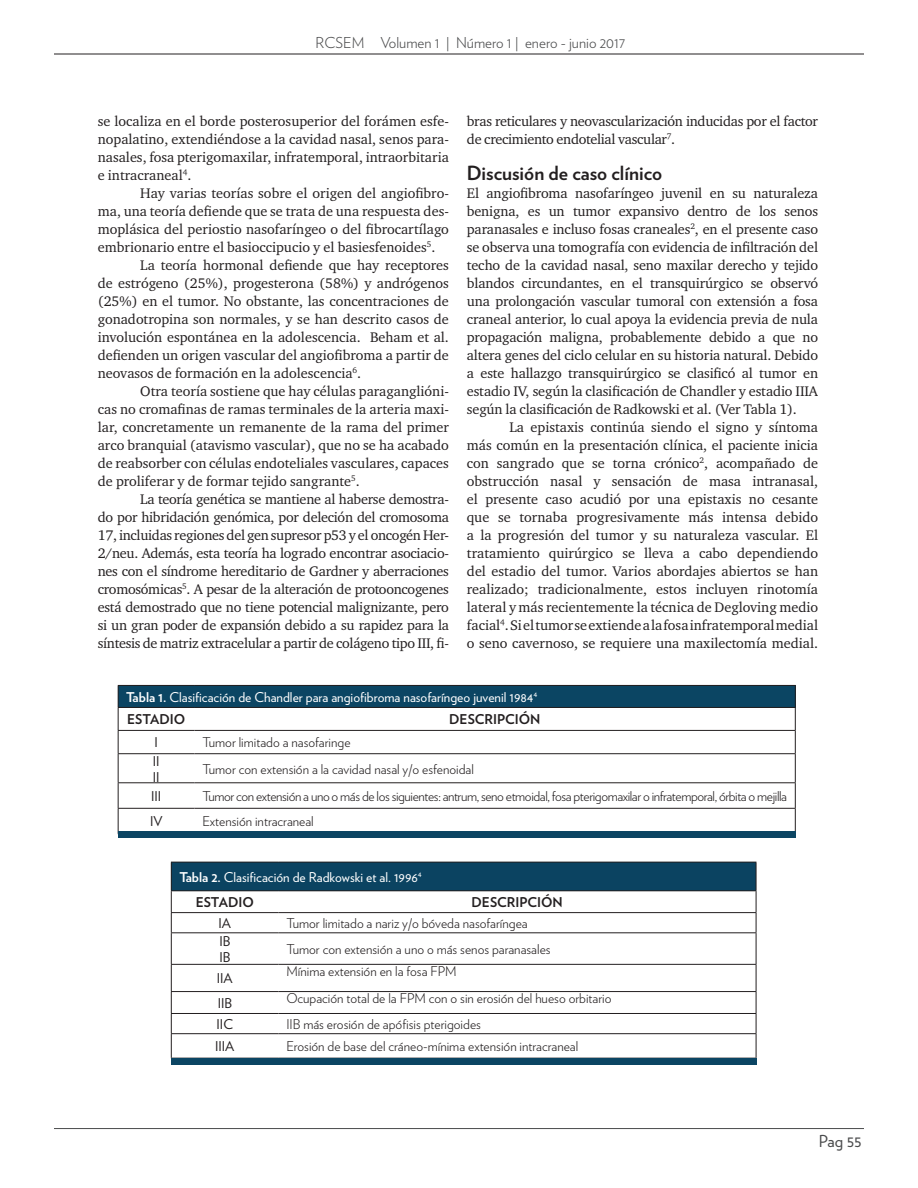
<style>
.page{position:relative;width:918px;height:1188px;background:#fff}
.page>*{position:absolute;margin:0;border:0;box-sizing:border-box;transform-origin:0 0}
.t1{font:700 19.5px "Verlag";color:#231f20}
.t2{font:16.5px "Verlag";color:#4b4c4d}
.t3{font:300 15px "Verlag";color:#4b4c4d}
.t4{font:14.25px/18px "Charter ITC Std";color:#231f20;text-align:justify}
.t5{font:14.25px/18px "Charter ITC Std";letter-spacing:-.02em;color:#231f20}
.t6{font:300 13.5px "Verlag";color:#231f20}
.t7{font:13.5px "Verlag";color:#fff}
.t8{font:300 13.5px "Verlag";letter-spacing:-.03em;color:#231f20}
.t9{font:700 13.5px "Verlag";color:#231f20}
.t10{font:13.5px "Verlag";color:#231f20}
.s1{font-weight:700}
</style>
<div class="page">
<hr style="left:54px;top:1128px;width:810px;height:1px;background:#4b4c4d">
<hr style="left:54px;top:54px;width:810px;height:1px;background:#231f20">
<div style="left:118px;top:685px;width:677px;height:22px;background:#0b4563"></div>
<hr style="left:118px;top:685px;width:76px;height:1px;background:#231f20">
<hr style="left:194px;top:685px;width:602px;height:1px;background:#231f20">
<hr style="left:118px;top:707px;width:76px;height:1px;background:#231f20">
<hr style="left:194px;top:707px;width:602px;height:1px;background:#231f20">
<hr style="left:118px;top:730px;width:76px;height:1px;background:#231f20">
<hr style="left:194px;top:730px;width:602px;height:1px;background:#231f20">
<hr style="left:118px;top:753px;width:76px;height:1px;background:#231f20">
<hr style="left:194px;top:753px;width:602px;height:1px;background:#231f20">
<hr style="left:118px;top:782px;width:76px;height:1px;background:#231f20">
<hr style="left:194px;top:782px;width:602px;height:1px;background:#231f20">
<hr style="left:118px;top:808px;width:76px;height:1px;background:#231f20">
<svg style="left:118px;top:686px;width:1px;height:146px"></svg>
<hr style="left:194px;top:808px;width:602px;height:1px;background:#231f20">
<svg style="left:795px;top:686px;width:1px;height:146px"></svg>
<div style="left:118px;top:832px;width:678px;height:6px;background:#0b4563"></div>
<div style="left:171px;top:862px;width:585px;height:29px;background:#0b4361"></div>
<hr style="left:171px;top:862px;width:107px;height:1px;background:#231f20">
<hr style="left:278px;top:862px;width:478px;height:1px;background:#231f20">
<hr style="left:171px;top:890px;width:107px;height:1px;background:#231f20">
<hr style="left:278px;top:890px;width:478px;height:1px;background:#231f20">
<hr style="left:171px;top:912px;width:107px;height:1px;background:#231f20">
<svg style="left:171px;top:862px;width:1px;height:70px"></svg>
<hr style="left:278px;top:912px;width:478px;height:1px;background:#231f20">
<svg style="left:756px;top:862px;width:1px;height:70px"></svg>
<hr style="left:171px;top:932px;width:107px;height:1px;background:#231f20">
<hr style="left:171px;top:933px;width:1px;height:31px;background:#231f20">
<hr style="left:278px;top:932px;width:478px;height:1px;background:#231f20">
<hr style="left:756px;top:933px;width:1px;height:31px;background:#231f20">
<hr style="left:171px;top:964px;width:107px;height:1px;background:#231f20">
<hr style="left:278px;top:964px;width:478px;height:1px;background:#231f20">
<hr style="left:171px;top:991px;width:107px;height:1px;background:#231f20">
<hr style="left:278px;top:991px;width:478px;height:1px;background:#231f20">
<hr style="left:171px;top:1013px;width:107px;height:1px;background:#231f20">
<hr style="left:278px;top:1013px;width:478px;height:1px;background:#231f20">
<hr style="left:171px;top:1033px;width:107px;height:1px;background:#231f20">
<svg style="left:171px;top:965px;width:1px;height:93px"></svg>
<hr style="left:278px;top:1033px;width:478px;height:1px;background:#231f20">
<svg style="left:756px;top:965px;width:1px;height:93px"></svg>
<div style="left:171px;top:1058px;width:585px;height:6px;background:#0b4563"></div>
<p class="t3" style="left:316px;top:31px;width:311px">RCSEM Volumen 1 | Número 1 | enero - junio 2017</p>
<p class="t4" style="left:98px;top:112px;width:353px">se localiza en el borde posterosuperior del forámen esfe&shy;nopalatino, extendiéndose a la cavidad nasal, senos para&shy;nasales, fosa pterigomaxilar, infratemporal, intraorbitaria e intracraneal<sup>4</sup>.</p>
<p class="t4" style="left:98px;top:184px;width:353px;text-indent:43px">Hay varias teorías sobre el origen del angiofibro&shy;ma, una teoría defiende que se trata de una respuesta des&shy;moplásica del periostio nasofaríngeo o del fibrocartílago embrionario entre el basioccipucio y el basiesfenoides<sup>5</sup>.</p>
<p class="t4" style="left:98px;top:256px;width:353px;text-indent:43px">La teoría hormonal defiende que hay receptores de estrógeno (25%), progesterona (58%) y andrógenos (25%) en el tumor. No obstante, las concentraciones de gonadotropina son normales, y se han descrito casos de involución espontánea en la adolescencia. Beham et al. defienden un origen vascular del angiofibroma a partir de neovasos de formación en la adolescencia<sup>6</sup>.</p>
<p class="t4" style="left:98px;top:382px;width:353px;text-indent:43px">Otra teoría sostiene que hay células paraganglióni&shy;cas no cromafinas de ramas terminales de la arteria maxi&shy;lar, concretamente un remanente de la rama del primer arco branquial (atavismo vascular), que no se ha acabado de reabsorber con células endoteliales vasculares, capaces de proliferar y de formar tejido sangrante<sup>5</sup>.</p>
<p class="t4" style="left:98px;top:490px;width:353px;text-indent:43px">La teoría genética se mantiene al haberse demostra&shy;do por hibridación genómica, por deleción del cromosoma 17, incluidas regiones del gen supresor p53 y el oncogén Her-2/neu. Además, esta teoría ha logrado encontrar asociacio&shy;nes con el síndrome hereditario de Gardner y aberraciones cromosómicas<sup>5</sup>. A pesar de la alteración de protooncogenes está demostrado que no tiene potencial malignizante, pero si un gran poder de expansión debido a su rapidez para la síntesis de matriz extracelular a partir de colágeno tipo III, fi-</p>
<p class="t5" style="left:467px;top:112px;width:353px">bras reticulares y neovascularización inducidas por el factor de crecimiento endotelial vascular<sup>7</sup>.</p>
<p class="t1" style="left:467px;top:158px;width:197px">Discusión de caso clínico</p>
<p class="t4" style="left:467px;top:184px;width:353px">El angiofibroma nasofaríngeo juvenil en su naturaleza benigna, es un tumor expansivo dentro de los senos paranasales e incluso fosas craneales<sup>2</sup>, en el presente caso se observa una tomografía con evidencia de infiltración del techo de la cavidad nasal, seno maxilar derecho y tejido blandos circundantes, en el transquirúrgico se observó una prolongación vascular tumoral con extensión a fosa craneal anterior, lo cual apoya la evidencia previa de nula propagación maligna, probablemente debido a que no altera genes del ciclo celular en su historia natural. Debido a este hallazgo transquirúrgico se clasificó al tumor en estadio IV, según la clasificación de Chandler y estadio IIIA según la clasificación de Radkowski et al. (Ver Tabla 1).</p>
<p class="t4" style="left:467px;top:418px;width:353px;text-indent:43px">La epistaxis continúa siendo el signo y síntoma más común en la presentación clínica, el paciente inicia con sangrado que se torna crónico<sup>2</sup>, acompañado de obstrucción nasal y sensación de masa intranasal, el presente caso acudió por una epistaxis no cesante que se tornaba progresivamente más intensa debido a la progresión del tumor y su naturaleza vascular. El tratamiento quirúrgico se lleva a cabo dependiendo del estadio del tumor. Varios abordajes abiertos se han realizado; tradicionalmente, estos incluyen rinotomía lateral y más recientemente la técnica de Degloving medio facial<sup>4</sup>. Si el tumor se extiende a la fosa infratemporal medial o seno cavernoso, se requiere una maxilectomía medial.</p>
<p class="t7" style="left:126px;top:687px;width:413px"><span class="s1">Tabla 1.</span> Clasificación de Chandler para angiofibroma nasofaríngeo juvenil 1984<sup>4</sup></p>
<p class="t9" style="left:127px;top:709px;width:60px">ESTADIO</p>
<p class="t9" style="left:449px;top:709px;width:93px">DESCRIPCIÓN</p>
<p class="t10" style="left:155px;top:733px;width:5px">I</p>
<p class="t6" style="left:203px;top:733px;width:150px">Tumor limitado a nasofaringe</p>
<p class="t10" style="left:153px;top:751px;width:8px">II</p>
<p class="t10" style="left:153px;top:767px;width:8px">II</p>
<p class="t6" style="left:203px;top:759px;width:273px">Tumor con extensión a la cavidad nasal y/o esfenoidal</p>
<p class="t10" style="left:151px;top:787px;width:12px">III</p>
<p class="t8" style="left:203px;top:786px;width:586px">Tumor con extensión a uno o más de los siguientes: antrum, seno etmoidal, fosa pterigomaxilar o infratemporal, órbita o mejilla</p>
<p class="t10" style="left:150px;top:811px;width:14px">IV</p>
<p class="t6" style="left:203px;top:812px;width:113px">Extensión intracraneal</p>
<p class="t7" style="left:179px;top:867px;width:244px"><span class="s1">Tabla 2.</span> Clasificación de Radkowski et al. 1996<sup>4</sup></p>
<p class="t9" style="left:196px;top:892px;width:60px">ESTADIO</p>
<p class="t9" style="left:472px;top:892px;width:93px">DESCRIPCIÓN</p>
<p class="t10" style="left:219px;top:913px;width:14px">IA</p>
<p class="t6" style="left:286px;top:913px;width:243px">Tumor limitado a nariz y/o bóveda nasofaríngea</p>
<p class="t10" style="left:219px;top:931px;width:12px">IB</p>
<p class="t10" style="left:219px;top:947px;width:12px">IB</p>
<p class="t6" style="left:286px;top:939px;width:266px">Tumor con extensión a uno o más senos paranasales</p>
<p class="t10" style="left:217px;top:968px;width:17px">IIA</p>
<p class="t6" style="left:286px;top:961px;width:172px">Mínima extensión en la fosa FPM</p>
<p class="t10" style="left:218px;top:993px;width:16px">IIB</p>
<p class="t6" style="left:286px;top:988px;width:327px">Ocupación total de la FPM con o sin erosión del hueso orbitario</p>
<p class="t10" style="left:217px;top:1014px;width:18px">IIC</p>
<p class="t6" style="left:286px;top:1014px;width:196px">IIB más erosión de apófisis pterigoides</p>
<p class="t10" style="left:215px;top:1036px;width:21px">IIIA</p>
<p class="t6" style="left:286px;top:1037px;width:293px">Erosión de base del cráneo-mínima extensión intracraneal</p>
<p class="t2" style="left:819px;top:1129px;width:44px">Pag 55</p>
</div>
